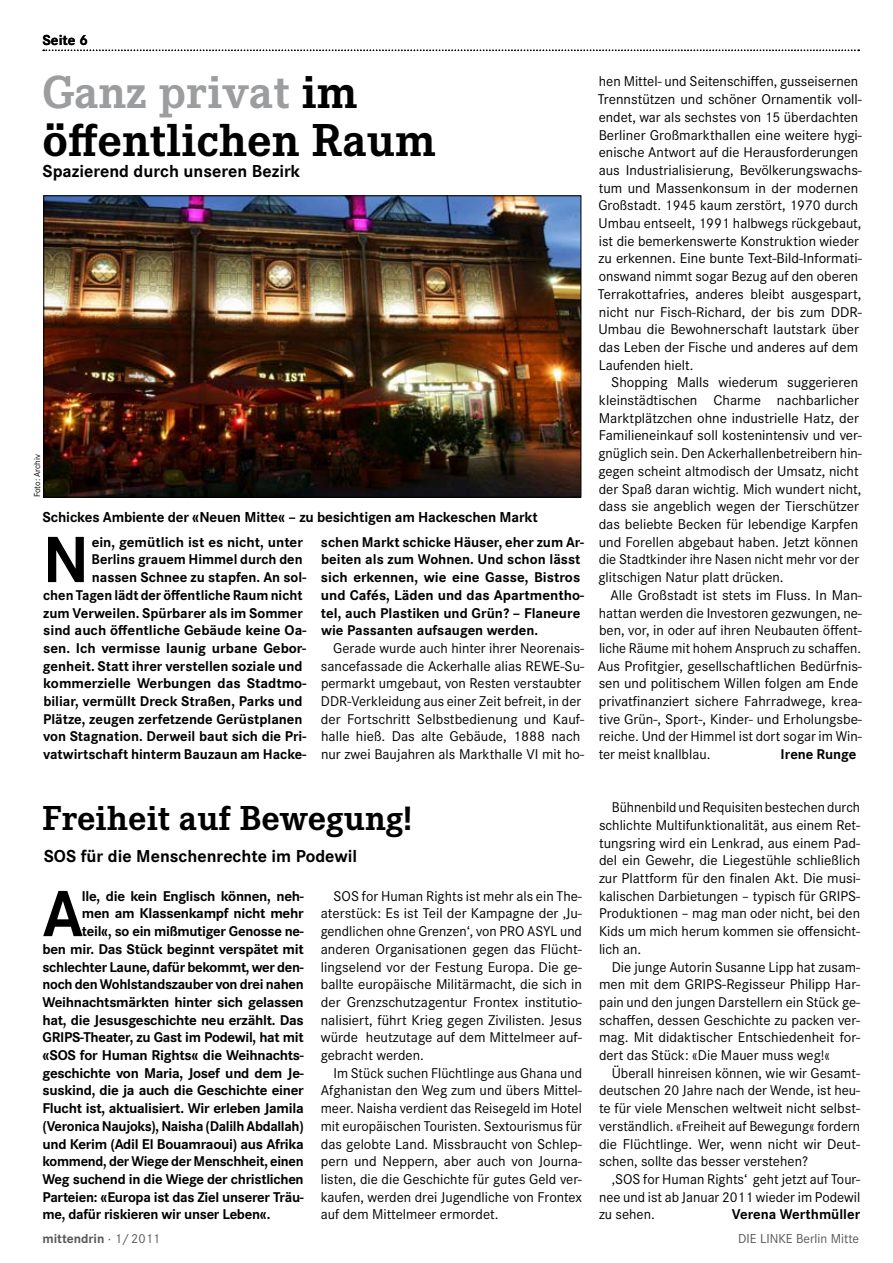
<style>
.page{position:relative;width:893px;height:1263px;background:#fff}
.page>*{position:absolute;margin:0;border:0;box-sizing:border-box;transform-origin:0 0}
.t1{font:700 67.8px "Corporate S";color:#000}
.t2{font:700 48px/48px "Corporate E";color:#000}
.t3{font:700 36px "Corporate E";color:#000}
.t4{font:700 18px "Corporate S";color:#000}
.t5{font:700 15px "Corporate S";letter-spacing:-.01em;color:#000}
.t6{font:14.7px/17.7px "Corporate S";color:#000;text-align:justify}
.t7{font:700 14.7px "Corporate S";letter-spacing:-.02em;color:#000}
.t8{font:700 14.7px/17.7px "Corporate S";color:#000;text-align:right}
.t9{font:13.5px "Corporate S";color:#58585a}
.t10{font:700 13.5px "Corporate S";color:#58585a}
.t11{font:9px "Corporate S";color:#000}
.s1{color:#9c9d9f}
.s2{font-weight:400}
</style>
<div class="page">
<svg style="left:43px;top:50px;width:816px;height:1px"></svg>
<img style="left:46px;top:198px;width:533px;height:297px">
<div style="left:44px;top:196px;width:537px;height:301px;border:1px solid #000"></div>
<p class="t5" style="left:43px;top:32px;width:47px">Seite 6</p>
<h2 class="t2" style="left:43px;top:68px;width:395px"><span class="s1">Ganz privat</span> im öffentlichen Raum</h2>
<p class="t4" style="left:43px;top:160px;width:259px">Spazierend durch unseren Bezirk</p>
<p class="t11" style="left:32px;top:497px;width:45px;rotate:-90deg">Foto: Archiv</p>
<p class="t5" style="left:43px;top:508px;width:497px">Schickes Ambiente der «Neuen Mitte« – zu besichtigen am Hackeschen Markt</p>
<p class="t8" style="left:43px;top:533px;width:265px">ein, gemütlich ist es nicht, unter<br>Berlins grauem Himmel durch den<br>nassen Schnee zu stapfen. An sol-<br>chen Tagen lädt der öffentliche Raum nicht zum Verweilen. Spürbarer als im Sommer sind auch öffentliche Gebäude keine Oa&shy;sen. Ich vermisse launig urbane Gebor&shy;genheit. Statt ihrer verstellen soziale und kommerzielle Werbungen das Stadtmo&shy;biliar, vermüllt Dreck Straßen, Parks und Plätze, zeugen zerfetzende Gerüstplanen von Stagnation. Derweil baut sich die Pri&shy;vatwirtschaft hinterm Bauzaun am Hacke-</p>
<p class="t8" style="left:321px;top:533px;width:265px;text-align:left">schen Markt schicke Häuser, eher zum Ar&shy;beiten als zum Wohnen. Und schon lässt sich erkennen, wie eine Gasse, Bistros und Cafés, Läden und das Apartmentho&shy;tel, auch Plastiken und Grün? – Flaneure wie Passanten aufsaugen werden.</p>
<h1 class="t1" style="left:43px;top:521px;width:48px">N</h1>
<p class="t6" style="left:321px;top:639px;width:265px;text-align:left;text-indent:12px">Gerade wurde auch hinter ihrer Neorenais&shy;sancefassade die Ackerhalle alias REWE-Su&shy;permarkt umgebaut, von Resten verstaubter DDR-Verkleidung aus einer Zeit befreit, in der der Fortschritt Selbstbedienung und Kauf&shy;halle hieß. Das alte Gebäude, 1888 nach nur zwei Baujahren als Markthalle VI mit ho-</p>
<p class="t6" style="left:598px;top:73px;width:266px;text-align:left">hen Mittel- und Seitenschiffen, gusseisernen Trennstützen und schöner Ornamentik voll&shy;endet, war als sechstes von 15 überdachten Berliner Großmarkthallen eine weitere hygi&shy;enische Antwort auf die Herausforderungen aus Industrialisierung, Bevölkerungswachs&shy;tum und Massenkonsum in der modernen Großstadt. 1945 kaum zerstört, 1970 durch Umbau entseelt, 1991 halbwegs rückgebaut, ist die bemerkenswerte Konstruktion wieder zu erkennen. Eine bunte Text-Bild-Informati&shy;onswand nimmt sogar Bezug auf den oberen Terrakottafries, anderes bleibt ausgespart, nicht nur Fisch-Richard, der bis zum DDR-Umbau die Bewohnerschaft lautstark über das Leben der Fische und anderes auf dem Laufenden hielt.</p>
<p class="t6" style="left:598px;top:374px;width:265px;text-align:left;text-indent:13px">Shopping Malls wiederum suggerieren kleinstädtischen Charme nachbarlicher Marktplätzchen ohne industrielle Hatz, der Familieneinkauf soll kostenintensiv und ver&shy;gnüglich sein. Den Ackerhallenbetreibern hin&shy;gegen scheint altmodisch der Umsatz, nicht der Spaß daran wichtig. Mich wundert nicht, dass sie angeblich wegen der Tierschützer das beliebte Becken für lebendige Karpfen und Forellen abgebaut haben. Jetzt können die Stadtkinder ihre Nasen nicht mehr vor der glitschigen Natur platt drücken.</p>
<p class="t6" style="left:598px;top:586px;width:266px;text-align:left;text-indent:13px">Alle Großstadt ist stets im Fluss. In Man&shy;hattan werden die Investoren gezwungen, ne&shy;ben, vor, in oder auf ihren Neubauten öffent&shy;liche Räume mit hohem Anspruch zu schaffen.<br>Aus Profitgier, gesellschaftlichen Bedürfnis&shy;sen und politischem Willen folgen am Ende privatfinanziert sichere Fahrradwege, krea&shy;tive Grün-, Sport-, Kinder- und Erholungsbe&shy;reiche. Und der Himmel ist dort sogar im Win&shy;ter meist knallblau.</p>
<p class="t8" style="left:781px;top:746px;width:77px">Irene Runge</p>
<h3 class="t3" style="left:43px;top:798px;width:371px">Freiheit auf Bewegung!</h3>
<p class="t4" style="left:44px;top:846px;width:315px">SOS für die Menschenrechte im Podewil</p>
<h1 class="t1" style="left:43px;top:875px;width:42px">A</h1>
<p class="t7" style="left:82px;top:887px;width:223px">lle, die kein Englisch können, neh-</p>
<p class="t7" style="left:82px;top:905px;width:223px">men am Klassenkampf nicht mehr</p>
<p class="t7" style="left:82px;top:923px;width:223px">teil«, so ein mißmutiger Genosse ne-</p>
<p class="t7" style="left:43px;top:940px;width:263px">ben mir. Das Stück beginnt verspätet mit</p>
<p class="t7" style="left:43px;top:958px;width:263px">schlechter Laune, dafür bekommt, wer den-</p>
<p class="t7" style="left:43px;top:976px;width:263px">noch den Wohlstandszauber von drei nahen</p>
<p class="t7" style="left:43px;top:994px;width:263px">Weihnachtsmärkten hinter sich gelassen</p>
<p class="t7" style="left:43px;top:1011px;width:263px">hat, die Jesusgeschichte neu erzählt. Das</p>
<p class="t7" style="left:43px;top:1029px;width:263px">GRIPS-Theater, zu Gast im Podewil, hat mit</p>
<p class="t7" style="left:43px;top:1047px;width:263px">«SOS for Human Rights« die Weihnachts-</p>
<p class="t7" style="left:43px;top:1064px;width:263px">geschichte von Maria, Josef und dem Je-</p>
<p class="t7" style="left:43px;top:1082px;width:263px">suskind, die ja auch die Geschichte einer</p>
<p class="t7" style="left:43px;top:1100px;width:263px">Flucht ist, aktualisiert. Wir erleben Jamila</p>
<p class="t7" style="left:43px;top:1117px;width:263px">(Veronica Naujoks), Naisha (Dalilh Abdallah)</p>
<p class="t7" style="left:43px;top:1135px;width:263px">und Kerim (Adil El Bouamraoui) aus Afrika</p>
<p class="t7" style="left:43px;top:1153px;width:263px">kommend, der Wiege der Menschheit, einen</p>
<p class="t7" style="left:43px;top:1171px;width:263px">Weg suchend in die Wiege der christlichen</p>
<p class="t7" style="left:43px;top:1188px;width:263px">Parteien: «Europa ist das Ziel unserer Träu-</p>
<p class="t7" style="left:43px;top:1206px;width:229px">me, dafür riskieren wir unser Leben«.</p>
<p class="t6" style="left:321px;top:887px;width:263px;text-indent:13px">SOS for Human Rights ist mehr als ein The&shy;aterstück: Es ist Teil der Kampagne der ‚Ju&shy;gendlichen ohne Grenzen‘, von PRO ASYL und anderen Organisationen gegen das Flücht&shy;lingselend vor der Festung Europa. Die ge&shy;ballte europäische Militärmacht, die sich in der Grenzschutzagentur Frontex institutio&shy;nalisiert, führt Krieg gegen Zivilisten. Jesus würde heutzutage auf dem Mittelmeer auf&shy;gebracht werden.</p>
<p class="t6" style="left:321px;top:1064px;width:263px;text-indent:13px">Im Stück suchen Flüchtlinge aus Ghana und Afghanistan den Weg zum und übers Mittel&shy;meer. Naisha verdient das Reisegeld im Hotel mit europäischen Touristen. Sextourismus für das gelobte Land. Missbraucht von Schlep&shy;pern und Neppern, aber auch von Journa&shy;listen, die die Geschichte für gutes Geld ver&shy;kaufen, werden drei Jugendliche von Frontex auf dem Mittelmeer ermordet.</p>
<p class="t6" style="left:599px;top:799px;width:263px;text-indent:13px">Bühnenbild und Requisiten bestechen durch schlichte Multifunktionalität, aus einem Ret&shy;tungsring wird ein Lenkrad, aus einem Pad&shy;del ein Gewehr, die Liegestühle schließlich zur Plattform für den finalen Akt. Die musi&shy;kalischen Darbietungen – typisch für GRIPS-Produktionen – mag man oder nicht, bei den Kids um mich herum kommen sie offensicht&shy;lich an.</p>
<p class="t6" style="left:599px;top:958px;width:263px;text-indent:13px">Die junge Autorin Susanne Lipp hat zusam&shy;men mit dem GRIPS-Regisseur Philipp Har&shy;pain und den jungen Darstellern ein Stück ge&shy;schaffen, dessen Geschichte zu packen ver&shy;mag. Mit didaktischer Entschiedenheit for&shy;dert das Stück: «Die Mauer muss weg!«</p>
<p class="t6" style="left:599px;top:1064px;width:263px;text-indent:13px">Überall hinreisen können, wie wir Gesamt&shy;deutschen 20 Jahre nach der Wende, ist heu&shy;te für viele Menschen weltweit nicht selbst&shy;verständlich. «Freiheit auf Bewegung« fordern die Flüchtlinge. Wer, wenn nicht wir Deut&shy;schen, sollte das besser verstehen?</p>
<p class="t6" style="left:599px;top:1170px;width:263px;text-indent:13px">‚SOS for Human Rights‘ geht jetzt auf Tour&shy;nee und ist ab Januar 2011 wieder im Podewil zu sehen.</p>
<p class="t8" style="left:732px;top:1206px;width:130px">Verena Werthmüller</p>
<p class="t10" style="left:43px;top:1231px;width:119px">mittendrin <span class="s2">· 1/2011</span></p>
<p class="t9" style="left:738px;top:1231px;width:122px">DIE LINKE Berlin Mitte</p>
</div>
